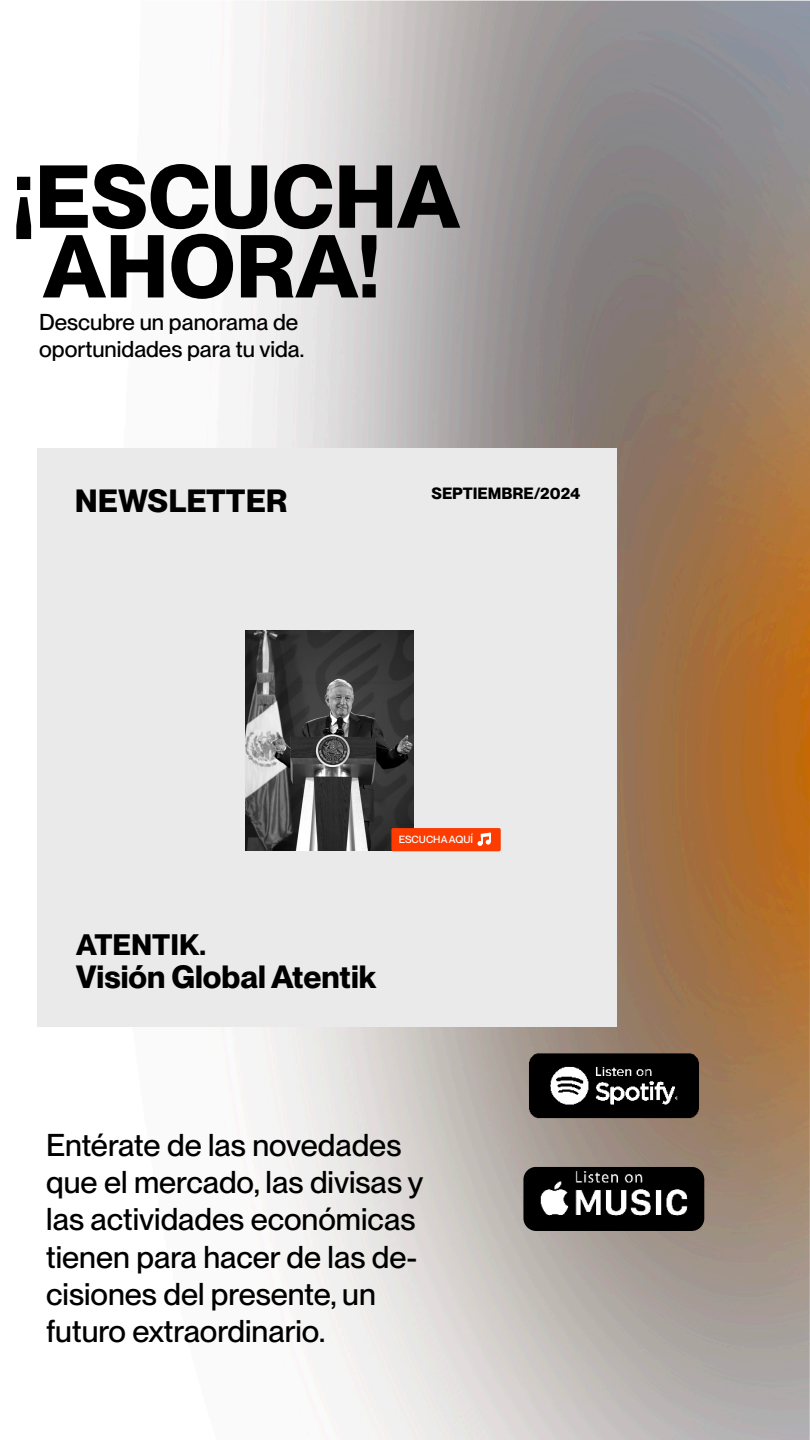
<style>
.page{position:relative;width:810px;height:1440px;background:#fff}
.page>*{position:absolute;margin:0;border:0;box-sizing:border-box;transform-origin:0 0}
.t1{font:700 87.15px/69.8px "PP Neue Montreal";color:#000;text-align:center}
.t2{font:700 31.5px "PP Neue Montreal";color:#000}
.t3{font:500 30.9px/37px "PP Neue Montreal";color:#000}
.t4{font:700 29.03px "PP Neue Montreal";color:#000}
.t5{font:500 22.5px/27px "PP Neue Montreal";color:#000}
.t6{font:700 15.98px "PP Neue Montreal";color:#000}
.t7{font:500 10.2px "PP Neue Montreal";color:#fff}
</style>
<div class="page">
<img style="left:240px;top:0;width:570px;height:1440px">
<img style="left:529px;top:1053px;width:170px;height:66px">
<img style="left:523px;top:1167px;width:181px;height:64px">
<div style="left:37px;top:448px;width:580px;height:579px;background:#eaeaea"></div>
<img style="left:246px;top:630px;width:167px;height:221px">
<div style="left:391px;top:828px;width:110px;height:23px;background:#fc3c00;border-radius:2px"></div>
<svg style="left:478px;top:832px;width:13px;height:14px"></svg>
<h1 class="t1" style="left:13px;top:164px;width:449px">¡ESCUCHA<br>AHORA!</h1>
<p class="t5" style="left:39px;top:309px;width:267px">Descubre un panorama de oportunidades para tu vida.</p>
<p class="t2" style="left:75px;top:482px;width:214px">NEWSLETTER</p>
<p class="t6" style="left:432px;top:484px;width:151px">SEPTIEMBRE/2024</p>
<p class="t7" style="left:399px;top:834px;width:76px">ESCUCHA AQUÍ</p>
<p class="t4" style="left:76px;top:927px;width:132px">ATENTIK.</p>
<p class="t2" style="left:76px;top:958px;width:302px">Visión Global Atentik</p>
<p class="t3" style="left:46px;top:1127px;width:379px">Entérate de las novedades que el mercado, las divisas y las actividades económicas tienen para hacer de las de&shy;cisiones del presente, un futuro extraordinario.</p>
</div>
